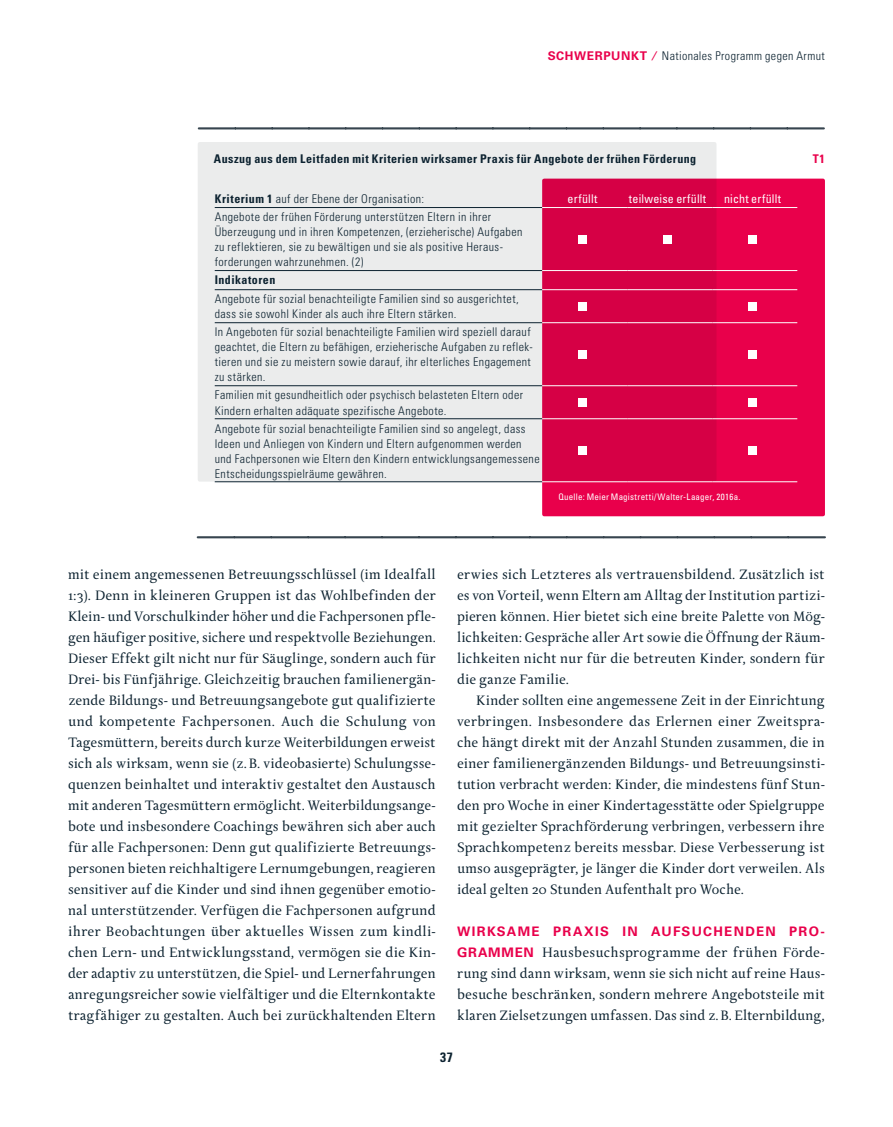
<style>
.page{position:relative;width:893px;height:1127px;background:#fff}
.page>*{position:absolute;margin:0;border:0;box-sizing:border-box;transform-origin:0 0}
.P__02_Zwischentitel{font:14.7px/21px "Delicato Pro";color:#0c2230;text-align:justify}
.P__03_Grundtext{font:14.7px/21px "Delicato Pro";letter-spacing:-.005em;color:#0c2230;text-align:justify}
.t1{font:700 condensed 13.5px "Univers LT";color:#0c2230}
.P__02_Zwischentitel-2{font:700 13.2px "Univers LT";letter-spacing:.095em;color:#e9004b}
.t2{font:300 condensed 12px/15px "Univers LT";letter-spacing:.035em;color:#0c2230}
.H3__08_Tabelle_Graf{font:700 condensed 12px "Univers LT";letter-spacing:.035em;color:#0c2230}
.t3{font:300 condensed 12px "Univers LT Std";letter-spacing:.03em;color:#0c2230}
.t4{font:condensed 12px "Univers LT";letter-spacing:.015em;color:#fff}
.H3__08_Tabelle_Graf-2{font:700 condensed 12px "Univers LT";color:#e9004b}
.t5{font:condensed 9px "Univers LT";letter-spacing:.025em;color:#fff}
.s1{font-weight:700;font-stretch:normal;color:#e9004b}
.s2{font-weight:700}
.s3{font-family:"Univers LT";font-weight:700;font-size:13.2px;color:#e9004b}
</style>
<div class="page">
<svg style="left:198px;top:536px;width:627px;height:2px"></svg>
<div style="left:198px;top:142px;width:518px;height:340px;background:#ebecec;border-radius:2px"></div>
<svg style="left:199px;top:127px;width:625px;height:2px"></svg>
<div style="left:542px;top:179px;width:283px;height:337px;background:linear-gradient(to bottom,#dc0147,#e20149);border-radius:2px"></div>
<hr style="left:215px;top:270px;width:327px;height:1px;background:#0c2230">
<hr style="left:215px;top:289px;width:327px;height:1px;background:#0c2230">
<hr style="left:215px;top:322px;width:327px;height:1px;background:#0c2230">
<hr style="left:215px;top:385px;width:327px;height:1px;background:#0c2230">
<hr style="left:215px;top:418px;width:327px;height:1px;background:#0c2230">
<hr style="left:542px;top:270px;width:85px;height:1px;background:#fff">
<hr style="left:627px;top:270px;width:85px;height:1px;background:#fff">
<hr style="left:712px;top:270px;width:85px;height:1px;background:#fff">
<hr style="left:627px;top:289px;width:85px;height:1px;background:#fff">
<hr style="left:712px;top:289px;width:85px;height:1px;background:#fff">
<hr style="left:627px;top:322px;width:85px;height:1px;background:#fff">
<hr style="left:712px;top:322px;width:85px;height:1px;background:#fff">
<hr style="left:627px;top:385px;width:85px;height:1px;background:#fff">
<hr style="left:712px;top:385px;width:85px;height:1px;background:#fff">
<hr style="left:627px;top:418px;width:85px;height:1px;background:#fff">
<hr style="left:712px;top:418px;width:85px;height:1px;background:#fff">
<hr style="left:542px;top:289px;width:85px;height:1px;background:#fff">
<hr style="left:542px;top:322px;width:85px;height:1px;background:#fff">
<hr style="left:542px;top:385px;width:85px;height:1px;background:#fff">
<hr style="left:542px;top:418px;width:85px;height:1px;background:#fff">
<hr style="left:215px;top:481px;width:327px;height:1px;background:#0c2230">
<hr style="left:215px;top:207px;width:327px;height:1px;background:#0c2230">
<hr style="left:542px;top:207px;width:85px;height:1px;background:#fff">
<hr style="left:627px;top:207px;width:85px;height:1px;background:#fff">
<hr style="left:712px;top:207px;width:85px;height:1px;background:#fff">
<hr style="left:542px;top:481px;width:85px;height:1px;background:#fff">
<hr style="left:627px;top:481px;width:85px;height:1px;background:#fff">
<hr style="left:712px;top:481px;width:85px;height:1px;background:#fff">
<div style="left:578px;top:235px;width:9px;height:9px;background:#fff"></div>
<div style="left:663px;top:235px;width:9px;height:9px;background:#fff"></div>
<div style="left:748px;top:235px;width:9px;height:9px;background:#fff"></div>
<div style="left:578px;top:303px;width:9px;height:8px;background:#fff"></div>
<div style="left:748px;top:303px;width:9px;height:8px;background:#fff"></div>
<div style="left:578px;top:351px;width:9px;height:8px;background:#fff"></div>
<div style="left:748px;top:351px;width:9px;height:8px;background:#fff"></div>
<div style="left:578px;top:399px;width:9px;height:8px;background:#fff"></div>
<div style="left:748px;top:399px;width:9px;height:8px;background:#fff"></div>
<div style="left:578px;top:447px;width:9px;height:8px;background:#fff"></div>
<div style="left:748px;top:447px;width:9px;height:8px;background:#fff"></div>
<p class="t3" style="left:548px;top:48px;width:279px"><span class="s1">SCHWERPUNKT ⁄</span> Nationales Programm gegen Armut</p>
<h3 class="H3__08_Tabelle_Graf" style="left:214px;top:152px;width:484px">Auszug aus dem Leitfaden mit Kriterien wirksamer Praxis für Angebote der frühen Förderung</h3>
<h3 class="H3__08_Tabelle_Graf-2" style="left:813px;top:152px;width:14px">T1</h3>
<p class="t2" style="left:215px;top:192px;width:211px"><span class="s2">Kriterium 1</span> auf der Ebene der Organisation:</p>
<p class="t4" style="left:568px;top:191px;width:31px">erfüllt</p>
<p class="t4" style="left:629px;top:191px;width:79px">teilweise erfüllt</p>
<p class="t4" style="left:724px;top:191px;width:59px">nicht erfüllt</p>
<p class="t2" style="left:215px;top:210px;width:309px">Angebote der frühen Förderung unterstützen Eltern in ihrer Überzeugung und in ihren Kompetenzen, (erzieherische) Aufgaben zu reflektieren, sie zu bewältigen und sie als positive Heraus&shy;forderungen wahrzunehmen. (2)</p>
<p class="H3__08_Tabelle_Graf" style="left:215px;top:273px;width:62px">Indikatoren</p>
<p class="t2" style="left:215px;top:292px;width:306px">Angebote für sozial benachteiligte Familien sind so ausgerichtet, dass sie sowohl Kinder als auch ihre Eltern stärken.</p>
<p class="t2" style="left:215px;top:325px;width:320px">In Angeboten für sozial benachteiligte Familien wird speziell darauf geachtet, die Eltern zu befähigen, erzieherische Aufgaben zu reflek&shy;tieren und sie zu meistern sowie darauf, ihr elterliches Engagement zu stärken.</p>
<p class="t2" style="left:215px;top:388px;width:310px">Familien mit gesundheitlich oder psychisch belasteten Eltern oder<br>Kindern erhalten adäquate spezifische Angebote.</p>
<p class="t2" style="left:215px;top:421px;width:326px">Angebote für sozial benachteiligte Familien sind so angelegt, dass Ideen und Anliegen von Kindern und Eltern aufgenommen werden und Fachpersonen wie Eltern den Kindern entwicklungsangemessene Entscheidungsspielräume gewähren.</p>
<p class="t5" style="left:558px;top:491px;width:184px">Quelle: Meier Magistretti/Walter-Laager, 2016a.</p>
<p class="P__02_Zwischentitel" style="left:68px;top:564px;width:369px">mit einem angemessenen Betreuungsschlüssel (im Idealfall 1:3). Denn in kleineren Gruppen ist das Wohlbefinden der Klein- und Vorschulkinder höher und die Fachpersonen pfle&shy;gen häufiger positive, sichere und respektvolle Beziehungen.<br>Dieser Effekt gilt nicht nur für Säuglinge, sondern auch für Drei- bis Fünfjährige. Gleichzeitig brauchen familienergän&shy;zende Bildungs- und Betreuungsangebote gut qualifizierte und kompetente Fachpersonen. Auch die Schulung von Tagesmüttern, bereits durch kurze Weiterbildungen erweist sich als wirksam, wenn sie (z.B. videobasierte) Schulungsse&shy;quenzen beinhaltet und interaktiv gestaltet den Austausch mit anderen Tagesmüttern ermöglicht. Weiterbildungsange&shy;bote und insbesondere Coachings bewähren sich aber auch für alle Fachpersonen: Denn gut qualifizierte Betreuungs&shy;personen bieten reichhaltigere Lernumgebungen, reagieren sensitiver auf die Kinder und sind ihnen gegenüber emotio&shy;nal unterstützender. Verfügen die Fachpersonen aufgrund ihrer Beobachtungen über aktuelles Wissen zum kindli&shy;chen Lern- und Entwicklungsstand, vermögen sie die Kin&shy;der adaptiv zu unterstützen, die Spiel- und Lernerfahrungen anregungsreicher sowie vielfältiger und die Elternkontakte tragfähiger zu gestalten. Auch bei zurückhaltenden Eltern</p>
<p class="P__02_Zwischentitel" style="left:457px;top:564px;width:369px">erwies sich Letzteres als vertrauensbildend. Zusätzlich ist es von Vorteil, wenn Eltern am Alltag der Institution partizi&shy;pieren können. Hier bietet sich eine breite Palette von Mög&shy;lichkeiten: Gespräche aller Art sowie die Öffnung der Räum&shy;lichkeiten nicht nur für die betreuten Kinder, sondern für die ganze Familie.</p>
<p class="P__03_Grundtext" style="left:457px;top:690px;width:369px;text-indent:19px">Kinder sollten eine angemessene Zeit in der Einrichtung verbringen. Insbesondere das Erlernen einer Zweitspra&shy;che hängt direkt mit der Anzahl Stunden zusammen, die in einer familienergänzenden Bildungs- und Betreuungsinsti&shy;tution verbracht werden: Kinder, die mindestens fünf Stun&shy;den pro Woche in einer Kindertagesstätte oder Spielgruppe mit gezielter Sprachförderung verbringen, verbessern ihre Sprachkompetenz bereits messbar. Diese Verbesserung ist umso ausgeprägter, je länger die Kinder dort verweilen. Als ideal gelten 20 Stunden Aufenthalt pro Woche.</p>
<p class="P__02_Zwischentitel-2" style="left:457px;top:924px;width:368px">WIRKSAME PRAXIS IN AUFSUCHENDEN PRO-</p>
<p class="P__02_Zwischentitel" style="left:457px;top:942px;width:369px"><span class="s3">GRAMMEN</span> Hausbesuchsprogramme der frühen Förde&shy;rung sind dann wirksam, wenn sie sich nicht auf reine Haus&shy;besuche beschränken, sondern mehrere Angebotsteile mit klaren Zielsetzungen umfassen. Das sind z.B. Elternbildung,</p>
<p class="t1" style="left:440px;top:1049px;width:14px">37</p>
</div>
